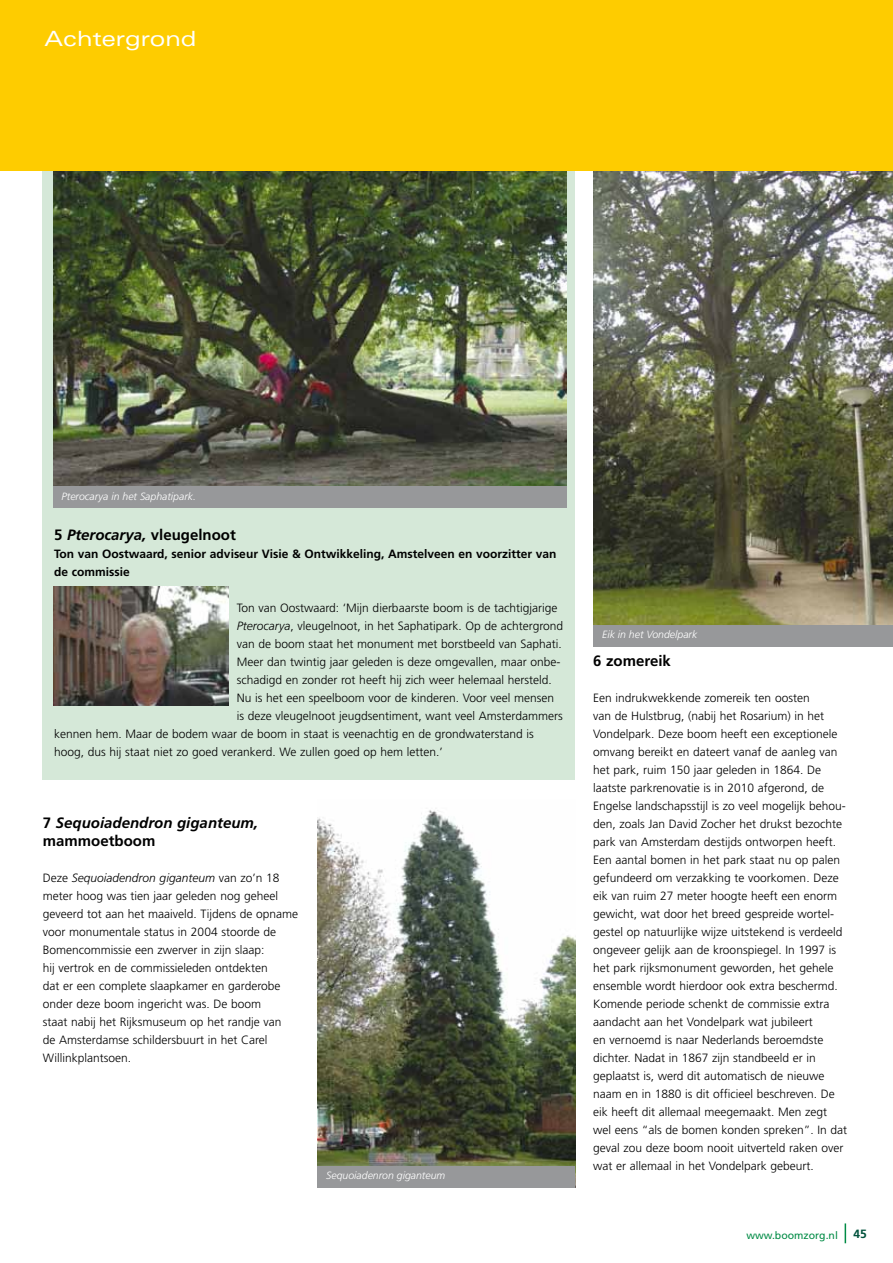
<style>
.page{position:relative;width:893px;height:1263px;background:#fff}
.page>*{position:absolute;margin:0;border:0;box-sizing:border-box;transform-origin:0 0}
.t1{font:expanded 21px "Univers";color:#fff}
.t2{font:italic 700 15px/18px "Frutiger";color:#000}
.t3{font:700 15px "Frutiger";color:#000}
.t4{font:300 12px/18px "Frutiger";color:#000}
.t5{font:700 12px/18px "Frutiger";color:#000}
.t6{font:700 12px "Frutiger";color:#00523c}
.t7{font:italic 300 10.5px "Frutiger";color:#fff}
.t8{font:10.5px "Frutiger";color:#008b45}
.s1{font-style:italic}
.s2{font-style:normal}
</style>
<div class="page">
<svg style="left:845px;top:1223px;width:1px;height:20px"></svg>
<div style="left:43px;top:166px;width:532px;height:614px;background:#d5e8d8"></div>
<img style="left:53px;top:170px;width:514px;height:317px">
<div style="left:53px;top:487px;width:514px;height:21px;background:#97989a"></div>
<img style="left:53px;top:586px;width:175px;height:120px">
<img style="left:593px;top:170px;width:300px;height:455px">
<div style="left:593px;top:625px;width:300px;height:21px;background:#97989a"></div>
<img style="left:318px;top:810px;width:257px;height:356px">
<div style="left:318px;top:1166px;width:257px;height:21px;background:#97989a"></div>
<div style="left:0;top:0;width:893px;height:170px;background:#fecc00"></div>
<h1 class="t1" style="left:44px;top:26px;width:154px">Achtergrond</h1>
<p class="t7" style="left:62px;top:490px;width:136px">Pterocarya in het Saphatipark.</p>
<p class="t3" style="left:54px;top:526px;width:183px">5 <span class="s1">Pterocarya,</span> vleugelnoot</p>
<p class="t5" style="left:54px;top:545px;width:504px">Ton van Oostwaard, senior adviseur Visie &amp; Ontwikkeling, Amstelveen en voorzitter van de commissie</p>
<p class="t4" style="left:237px;top:599px;width:322px">Ton van Oostwaard: ‘Mijn dierbaarste boom is de tachtigjarige</p>
<p class="t4" style="left:237px;top:617px;width:328px"><span class="s1">Pterocarya</span>, vleugelnoot, in het Saphatipark. Op de achtergrond</p>
<p class="t4" style="left:237px;top:635px;width:327px">van de boom staat het monument met borstbeeld van Saphati.</p>
<p class="t4" style="left:237px;top:653px;width:325px">Meer dan twintig jaar geleden is deze omgevallen, maar onbe-</p>
<p class="t4" style="left:237px;top:671px;width:316px">schadigd en zonder rot heeft hij zich weer helemaal hersteld.</p>
<p class="t4" style="left:237px;top:689px;width:319px">Nu is het een speelboom voor de kinderen. Voor veel mensen</p>
<p class="t4" style="left:237px;top:707px;width:327px">is deze vleugelnoot jeugdsentiment, want veel Amsterdammers</p>
<p class="t4" style="left:54px;top:725px;width:481px">kennen hem. Maar de bodem waar de boom in staat is veenachtig en de grondwaterstand is</p>
<p class="t4" style="left:54px;top:743px;width:390px">hoog, dus hij staat niet zo goed verankerd. We zullen goed op hem letten.’</p>
<p class="t2" style="left:43px;top:814px;width:217px"><span class="s2">7</span> Sequoiadendron giganteum, <span class="s2">mammoetboom</span></p>
<p class="t4" style="left:43px;top:869px;width:257px">Deze <span class="s1">Sequoiadendron giganteum</span> van zo’n 18 meter hoog was tien jaar geleden nog geheel geveerd tot aan het maaiveld. Tijdens de opname voor monumentale status in 2004 stoorde de Bomencommissie een zwerver in zijn slaap:<br>hij vertrok en de commissieleden ontdekten<br>dat er een complete slaapkamer en garderobe onder deze boom ingericht was. De boom<br>staat nabij het Rijksmuseum op het randje van<br>de Amsterdamse schildersbuurt in het Carel Willinkplantsoen.</p>
<p class="t7" style="left:326px;top:1169px;width:121px">Sequoiadenron giganteum</p>
<p class="t7" style="left:602px;top:628px;width:97px">Eik in het Vondelpark</p>
<p class="t3" style="left:593px;top:652px;width:79px">6 zomereik</p>
<p class="t4" style="left:593px;top:689px;width:255px">Een indrukwekkende zomereik ten oosten<br>van de Hulstbrug, (nabij het Rosarium) in het Vondelpark. Deze boom heeft een exceptionele omvang bereikt en dateert vanaf de aanleg van het park, ruim 150 jaar geleden in 1864. De laatste parkrenovatie is in 2010 afgerond, de Engelse landschapsstijl is zo veel mogelijk behou&shy;den, zoals Jan David Zocher het drukst bezochte park van Amsterdam destijds ontworpen heeft.<br>Een aantal bomen in het park staat nu op palen gefundeerd om verzakking te voorkomen. Deze eik van ruim 27 meter hoogte heeft een enorm gewicht, wat door het breed gespreide wortel&shy;gestel op natuurlijke wijze uitstekend is verdeeld ongeveer gelijk aan de kroonspiegel. In 1997 is het park rijksmonument geworden, het gehele ensemble wordt hierdoor ook extra beschermd.<br>Komende periode schenkt de commissie extra aandacht aan het Vondelpark wat jubileert<br>en vernoemd is naar Nederlands beroemdste dichter. Nadat in 1867 zijn standbeeld er in geplaatst is, werd dit automatisch de nieuwe naam en in 1880 is dit officieel beschreven. De eik heeft dit allemaal meegemaakt. Men zegt wel eens “als de bomen konden spreken”. In dat geval zou deze boom nooit uitverteld raken over wat er allemaal in het Vondelpark gebeurt.</p>
<p class="t8" style="left:746px;top:1229px;width:93px">www.boomzorg.nl</p>
<p class="t6" style="left:853px;top:1227px;width:15px">45</p>
</div>
